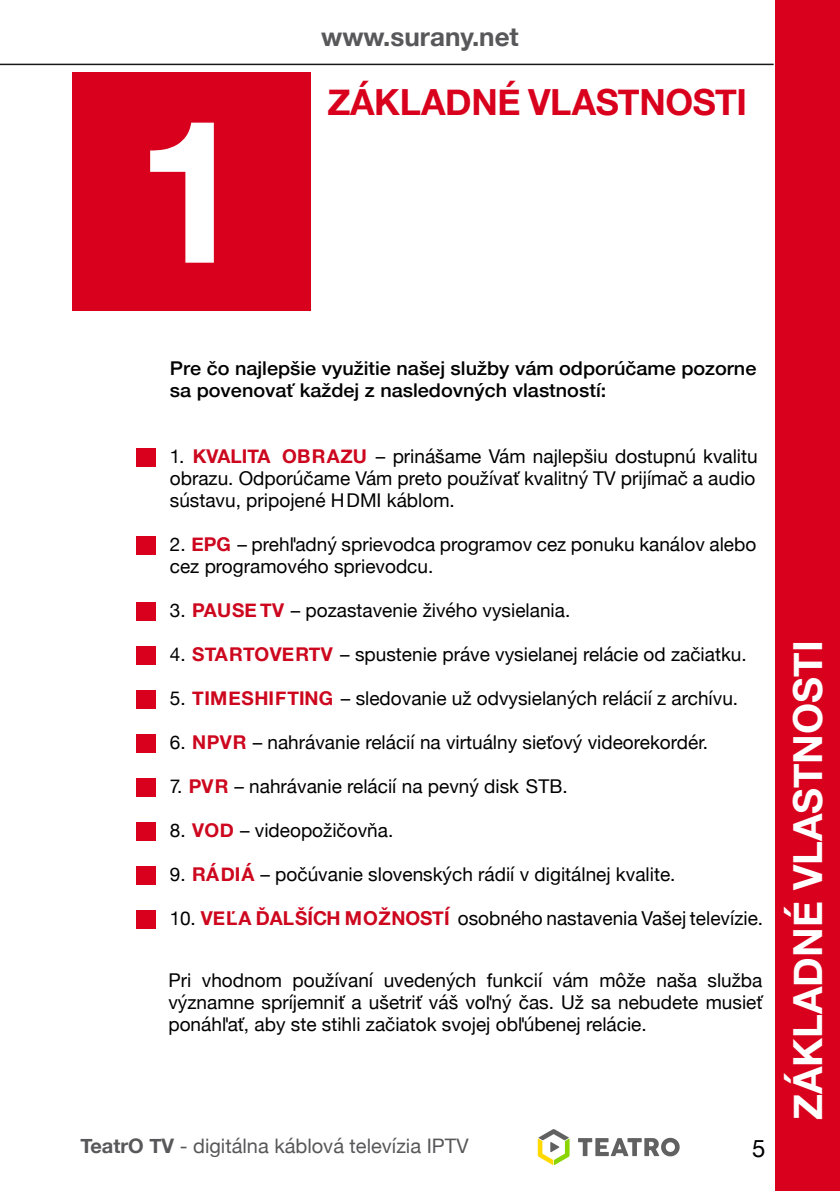
<style>
.page{position:relative;width:840px;height:1191px;background:#fff}
.page>*{position:absolute;margin:0;border:0;box-sizing:border-box;transform-origin:0 0}
.t1{font:700 200px "Helvetica Neue";color:#fff}
.t2{font:700 40px "Helvetica Neue";color:#fff}
.t3{font:700 36px "Helvetica Neue";letter-spacing:-.01em;color:#d8001c}
.t4{font:700 26px "Helvetica Neue";color:#58585a}
.t5{font:24px "Helvetica Neue";color:#000}
.t6{font:20px "Helvetica Neue";color:#58585a}
.t7{font:19.2px "Helvetica Neue";color:#000}
.t8{font:19px/22px "Helvetica Neue";color:#000;text-align:justify}
.t9{font:500 19px/22px "Helvetica Neue";color:#000;scale:1.04 1}
.s1{font-weight:700;color:#cd071e}
.s2{font-weight:700}
</style>
<div class="page">
<div style="left:775px;top:0;width:64px;height:1191px;background:#d8001c"></div>
<div style="left:72px;top:72px;width:238px;height:238px;background:#d8001c"></div>
<div style="left:137px;top:448px;width:19px;height:18px;background:#d8001c"></div>
<div style="left:137px;top:536px;width:19px;height:18px;background:#d8001c"></div>
<div style="left:137px;top:602px;width:19px;height:18px;background:#d8001c"></div>
<div style="left:137px;top:646px;width:19px;height:18px;background:#d8001c"></div>
<div style="left:137px;top:690px;width:19px;height:18px;background:#d8001c"></div>
<div style="left:137px;top:734px;width:19px;height:18px;background:#d8001c"></div>
<div style="left:137px;top:778px;width:19px;height:18px;background:#d8001c"></div>
<div style="left:137px;top:822px;width:19px;height:18px;background:#d8001c"></div>
<div style="left:137px;top:866px;width:19px;height:18px;background:#d8001c"></div>
<div style="left:137px;top:910px;width:19px;height:18px;background:#d8001c"></div>
<hr style="left:0;top:64px;width:773px;height:1px;background:#1a171b">
<svg style="left:578px;top:1137px;width:101px;height:19px"></svg>
<svg style="left:537px;top:1129px;width:32px;height:36px"></svg>
<h1 class="t1" style="left:135px;top:34px;width:113px">1</h1>
<h3 class="t4" style="left:321px;top:17px;width:199px">www.surany.net</h3>
<h3 class="t3" style="left:327px;top:74px;width:421px">ZÁKLADNÉ VLASTNOSTI</h3>
<p class="t9" style="left:170px;top:355px;width:565px">Pre čo najlepšie využitie našej služby vám odporúčame pozorne sa povenovať každej z nasledovných vlastností:</p>
<p class="t8" style="left:170px;top:446px;width:589px">1. <span class="s1">KVALITA OBRAZU</span> – prinášame Vám najlepšiu dostupnú kvalitu obrazu. Odporúčame Vám preto používať kvalitný TV prijímač a audio sústavu, pripojené HDMI káblom.</p>
<p class="t8" style="left:170px;top:534px;width:587px">2. <span class="s1">EPG</span> – prehľadný sprievodca programov cez ponuku kanálov alebo cez programového sprievodcu.</p>
<p class="t8" style="left:170px;top:600px;width:402px">3. <span class="s1">PAUSE TV</span> – pozastavenie živého vysielania.</p>
<p class="t8" style="left:170px;top:644px;width:578px">4. <span class="s1">STARTOVERTV</span> – spustenie práve vysielanej relácie od začiatku.</p>
<p class="t8" style="left:170px;top:688px;width:569px">5. <span class="s1">TIMESHIFTING</span> – sledovanie už odvysielaných relácií z archívu.</p>
<p class="t8" style="left:170px;top:732px;width:539px">6. <span class="s1">NPVR</span> – nahrávanie relácií na virtuálny sieťový videorekordér.</p>
<p class="t8" style="left:170px;top:776px;width:399px">7. <span class="s1">PVR</span> – nahrávanie relácií na pevný disk STB.</p>
<p class="t8" style="left:170px;top:820px;width:225px">8. <span class="s1">VOD</span> – videopožičovňa.</p>
<p class="t8" style="left:170px;top:864px;width:507px">9. <span class="s1">RÁDIÁ</span> – počúvanie slovenských rádií v digitálnej kvalite.</p>
<p class="t7" style="left:170px;top:904px;width:594px">10. <span class="s1">VEĽA ĎALŠÍCH MOŽNOSTÍ</span> osobného nastavenia Vašej televízie.</p>
<p class="t8" style="left:168px;top:970px;width:595px">Pri vhodnom používaní uvedených funkcií vám môže naša služba významne spríjemniť a ušetriť váš voľný čas. Už sa nebudete musieť ponáhľať, aby ste stihli začiatok svojej obľúbenej relácie.</p>
<p class="t6" style="left:80px;top:1131px;width:389px"><span class="s2">TeatrO TV</span> - digitálna káblová televízia IPTV</p>
<p class="t5" style="left:751px;top:1131px;width:15px">5</p>
<h2 class="t2" style="left:776px;top:1120px;width:481px;rotate:-90deg">ZÁKLADNÉ VLASTNOSTI</h2>
</div>
